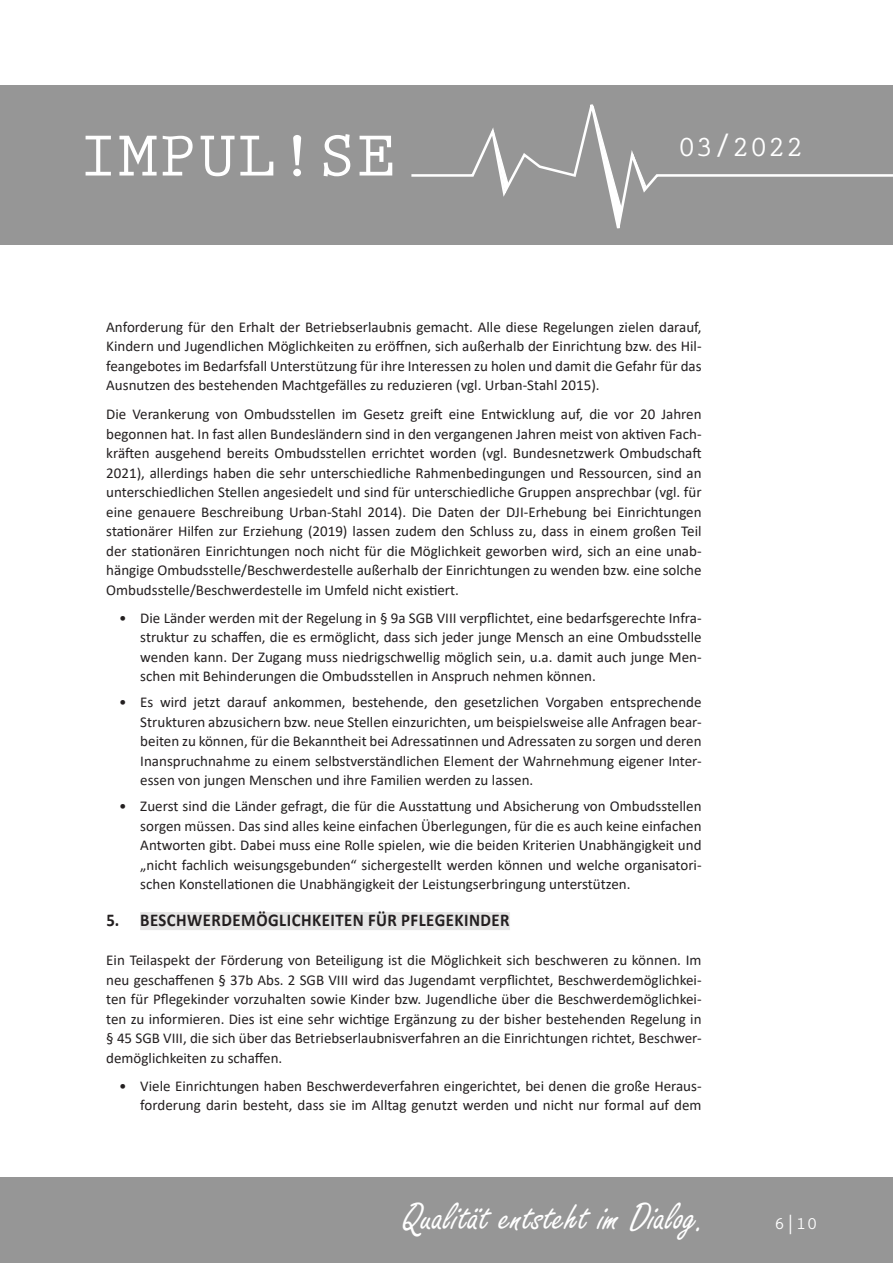
<style>
.page{position:relative;width:893px;height:1263px;background:#fff}
.page>*{position:absolute;margin:0;border:0;box-sizing:border-box;transform-origin:0 0}
.t1{font:700 66.3px "Prestige Elite Std";color:#fff}
.t2{font:42px "Freestyle Script";color:#fff}
.t3{font:700 30px "Prestige Elite Std";color:#fff}
.t4{font:700 18px "Calibri";letter-spacing:.03em;color:#231f20;scale:.93 1}
.t5{font:700 18px "Prestige Elite Std";color:#fff}
.Fließtext{font:15px/19.5px "Calibri";color:#231f20;text-align:justify}
</style>
<div class="page">
<div style="left:0;top:1178px;width:893px;height:85px;background:#969696"></div>
<div style="left:0;top:85px;width:893px;height:160px;background:#969696"></div>
<svg style="left:411px;top:104px;width:482px;height:125px"></svg>
<svg style="left:491px;top:129px;width:18px;height:64px"></svg>
<svg style="left:591px;top:104px;width:32px;height:124px"></svg>
<svg style="left:630px;top:151px;width:18px;height:39px"></svg>
<div style="left:140px;top:912px;width:370px;height:18px;background:#e6e6e6"></div>
<h1 class="t1" style="left:78px;top:119px;width:320px">IMPUL!SE</h1>
<h3 class="t3" style="left:678px;top:131px;width:127px">03/2022</h3>
<p class="Fließtext" style="left:106px;top:316px;width:597px">Anforderung für den Erhalt der Betriebserlaubnis gemacht. Alle diese Regelungen zielen darauf, Kindern und Jugendlichen Möglichkeiten zu eröffnen, sich außerhalb der Einrichtung bzw. des Hil&shy;feangebotes im Bedarfsfall Unterstützung für ihre Interessen zu holen und damit die Gefahr für das Ausnutzen des bestehenden Machtgefälles zu reduzieren (vgl. Urban-Stahl 2015).</p>
<p class="Fließtext" style="left:106px;top:404px;width:597px">Die Verankerung von Ombudsstellen im Gesetz greift eine Entwicklung auf, die vor 20 Jahren begonnen hat. In fast allen Bundesländern sind in den vergangenen Jahren meist von aktiven Fach&shy;kräften ausgehend bereits Ombudsstellen errichtet worden (vgl. Bundesnetzwerk Ombudschaft 2021), allerdings haben die sehr unterschiedliche Rahmenbedingungen und Ressourcen, sind an unterschiedlichen Stellen angesiedelt und sind für unterschiedliche Gruppen ansprechbar (vgl. für eine genauere Beschreibung Urban-Stahl 2014). Die Daten der DJI-Erhebung bei Einrichtungen stationärer Hilfen zur Erziehung (2019) lassen zudem den Schluss zu, dass in einem großen Teil der stationären Einrichtungen noch nicht für die Möglichkeit geworben wird, sich an eine unab&shy;hängige Ombudsstelle/Beschwerdestelle außerhalb der Einrichtungen zu wenden bzw. eine solche Ombudsstelle/Beschwerdestelle im Umfeld nicht existiert.</p>
<p class="Fließtext" style="left:140px;top:608px;width:563px;text-indent:-21px">• Die Länder werden mit der Regelung in § 9a SGB VIII verpflichtet, eine bedarfsgerechte Infra&shy;struktur zu schaffen, die es ermöglicht, dass sich jeder junge Mensch an eine Ombudsstelle wenden kann. Der Zugang muss niedrigschwellig möglich sein, u.a. damit auch junge Men&shy;schen mit Behinderungen die Ombudsstellen in Anspruch nehmen können.</p>
<p class="Fließtext" style="left:140px;top:692px;width:563px;text-indent:-21px">• Es wird jetzt darauf ankommen, bestehende, den gesetzlichen Vorgaben entsprechende Strukturen abzusichern bzw. neue Stellen einzurichten, um beispielsweise alle Anfragen bear&shy;beiten zu können, für die Bekanntheit bei Adressatinnen und Adressaten zu sorgen und deren Inanspruchnahme zu einem selbstverständlichen Element der Wahrnehmung eigener Inter&shy;essen von jungen Menschen und ihre Familien werden zu lassen.</p>
<p class="Fließtext" style="left:140px;top:796px;width:563px;text-indent:-21px">• Zuerst sind die Länder gefragt, die für die Ausstattung und Absicherung von Ombudsstellen sorgen müssen. Das sind alles keine einfachen Überlegungen, für die es auch keine einfachen Antworten gibt. Dabei muss eine Rolle spielen, wie die beiden Kriterien Unabhängigkeit und „nicht fachlich weisungsgebunden“ sichergestellt werden können und welche organisatori&shy;schen Konstellationen die Unabhängigkeit der Leistungserbringung unterstützen.</p>
<p class="t4" style="left:107px;top:908px;width:435px">5. BESCHWERDEMÖGLICHKEITEN FÜR PFLEGEKINDER</p>
<p class="Fließtext" style="left:106px;top:950px;width:597px">Ein Teilaspekt der Förderung von Beteiligung ist die Möglichkeit sich beschweren zu können. Im neu geschaffenen § 37b Abs. 2 SGB VIII wird das Jugendamt verpflichtet, Beschwerdemöglichkei&shy;ten für Pflegekinder vorzuhalten sowie Kinder bzw. Jugendliche über die Beschwerdemöglichkei&shy;ten zu informieren. Dies ist eine sehr wichtige Ergänzung zu der bisher bestehenden Regelung in § 45 SGB VIII, die sich über das Betriebserlaubnisverfahren an die Einrichtungen richtet, Beschwer&shy;demöglichkeiten zu schaffen.</p>
<p class="Fließtext" style="left:119px;top:1076px;width:584px;text-align:right">• Viele Einrichtungen haben Beschwerdeverfahren eingerichtet, bei denen die große Heraus&shy;forderung darin besteht, dass sie im Alltag genutzt werden und nicht nur formal auf dem</p>
<h2 class="t2" style="left:403px;top:1194px;width:304px">Qualität entsteht im Dialog.</h2>
<p class="t5" style="left:774px;top:1213px;width:45px">6|10</p>
</div>
